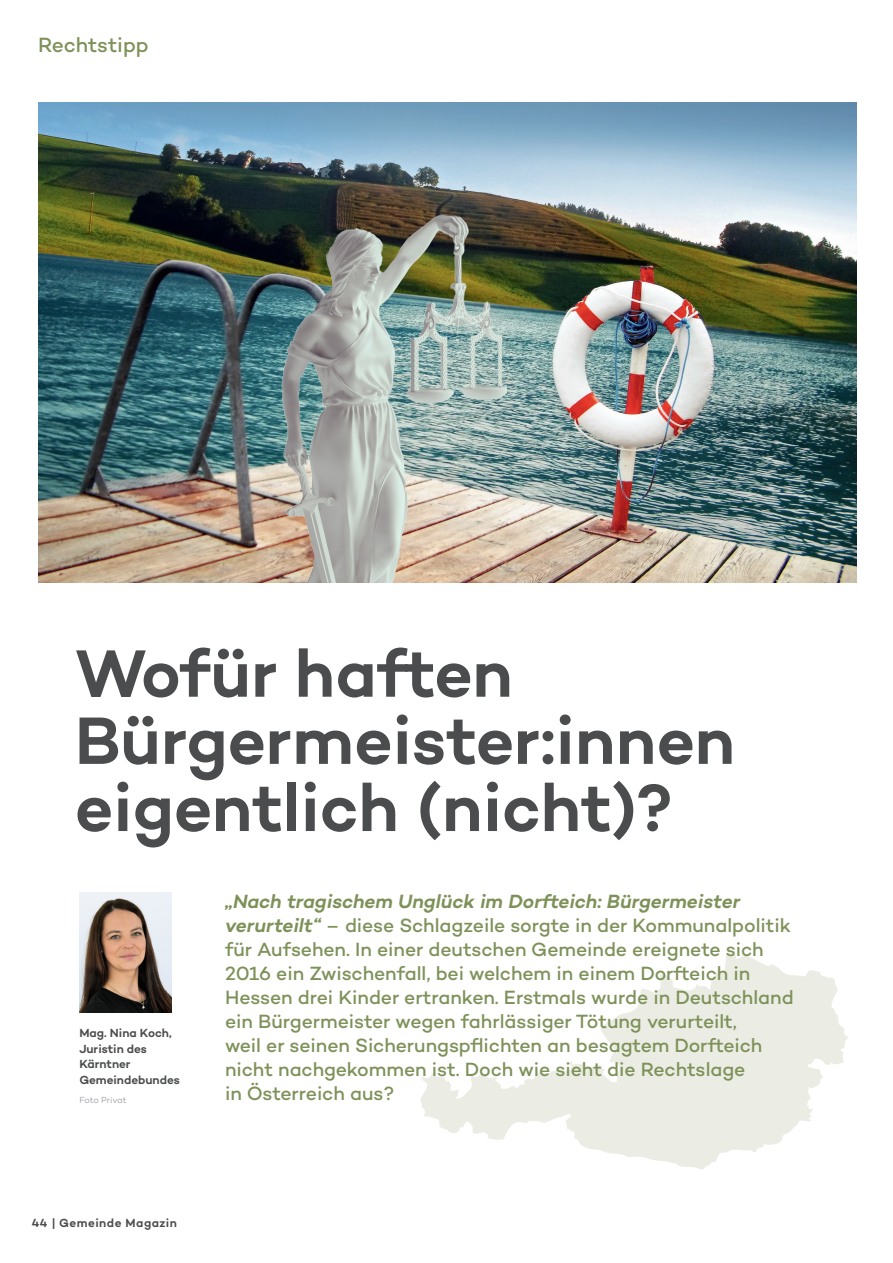
<style>
.page{position:relative;width:893px;height:1263px;background:#fff}
.page>*{position:absolute;margin:0;border:0;box-sizing:border-box;transform-origin:0 0}
.t1{font:600 68.1px/67.2px "Campton";letter-spacing:-.005em;color:#4b4c4d}
.t2{font:500 21px "Campton";letter-spacing:-.005em;color:#7e9159}
.t3{font:500 19.5px/24px "Campton";letter-spacing:-.005em;color:#7e9159}
.t4{font:600 12px/15.6px "Campton";color:#4b4c4d}
.t5{font:600 12px "Campton";letter-spacing:.04em;color:#4b4c4d}
.t6{font:9px "Campton";letter-spacing:-.015em;color:#a3a4a8}
.s1{font-weight:600;font-style:italic}
</style>
<div class="page">
<svg style="left:420px;top:953px;width:428px;height:217px;fill:#edefe7"></svg>
<img style="left:38px;top:102px;width:818px;height:481px">
<img style="left:210px;top:188px;width:296px;height:395px">
<img style="left:79px;top:893px;width:93px;height:119px">
<p class="t2" style="left:38px;top:32px;width:112px">Rechtstipp</p>
<p class="t1" style="left:75px;top:638px;width:662px">Wofür haften<br>Bürgermeister:innen eigentlich (nicht)?</p>
<p class="t4" style="left:79px;top:1025px;width:102px">Mag. Nina Koch,<br>Juristin des<br>Kärntner<br>Gemeindebundes</p>
<p class="t6" style="left:79px;top:1094px;width:49px">Foto Privat</p>
<p class="t3" style="left:225px;top:889px;width:570px"><span class="s1">„Nach tragischem Unglück im Dorfteich: Bürgermeister verurteilt“</span> – diese Schlagzeile sorgte in der Kommunalpolitik für Aufsehen. In einer deutschen Gemeinde ereignete sich 2016 ein Zwischenfall, bei welchem in einem Dorfteich in Hessen drei Kinder ertranken. Erstmals wurde in Deutschland ein Bürgermeister wegen fahrlässiger Tötung verurteilt,<br>weil er seinen Sicherungspflichten an besagtem Dorfteich nicht nachgekommen ist. Doch wie sieht die Rechtslage<br>in Österreich aus?</p>
<p class="t5" style="left:32px;top:1215px;width:147px">44 | Gemeinde Magazin</p>
</div>
